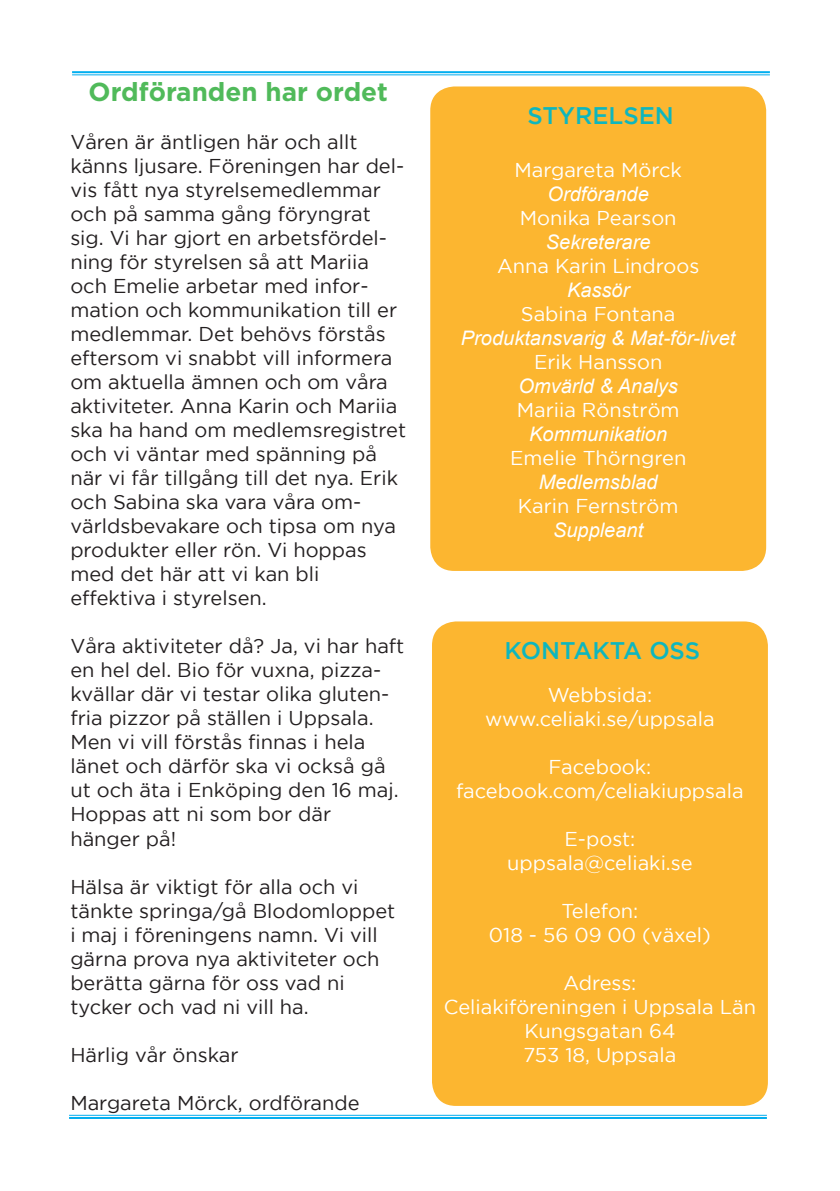
<style>
.page{position:relative;width:840px;height:1191px;background:#fff}
.page>*{position:absolute;margin:0;border:0;box-sizing:border-box;transform-origin:0 0}
.t1{font:700 26px "Gotham";color:#50ba5a}
.t2{font:500 24px "Gotham";color:#0eb6be}
.t3{font:20px/24px "Gotham";color:#231f20}
.t4{font:20px/24px "Gotham";color:#fff;text-align:center}
.t5{font:italic 20px "Arial";color:#fff}
</style>
<div class="page">
<hr style="left:72px;top:71px;width:697px;height:2px;background:#00aeef">
<hr style="left:72px;top:74px;width:697px;height:1px;background:#00aeef">
<hr style="left:69px;top:1115px;width:697px;height:1px;background:#00aeef">
<hr style="left:69px;top:1117px;width:697px;height:2px;background:#00aeef">
<div style="left:430px;top:86px;width:335px;height:485px;background:#fcb630;border-radius:24px"></div>
<div style="left:432px;top:621px;width:335px;height:485px;background:#fcb630;border-radius:24px"></div>
<h1 class="t1" style="left:88px;top:77px;width:301px">Ordföranden har ordet</h1>
<p class="t3" style="left:70px;top:130px;width:337px">Våren är äntligen här och allt känns ljusare. Föreningen har del&shy;vis fått nya styrelsemedlemmar och på samma gång föryngrat sig. Vi har gjort en arbetsfördel&shy;ning för styrelsen så att Mariia och Emelie arbetar med infor&shy;mation och kommunikation till er medlemmar. Det behövs förstås eftersom vi snabbt vill informera om aktuella ämnen och om våra aktiviteter. Anna Karin och Mariia ska ha hand om medlemsregistret och vi väntar med spänning på när vi får tillgång till det nya. Erik och Sabina ska vara våra om&shy;världsbevakare och tipsa om nya produkter eller rön. Vi hoppas med det här att vi kan bli effektiva i styrelsen.</p>
<p class="t3" style="left:70px;top:634px;width:335px">Våra aktiviteter då? Ja, vi har haft en hel del. Bio för vuxna, pizza&shy;kvällar där vi testar olika gluten&shy;fria pizzor på ställen i Uppsala.<br>Men vi vill förstås finnas i hela länet och därför ska vi också gå ut och äta i Enköping den 16 maj.<br>Hoppas att ni som bor där hänger på!</p>
<p class="t3" style="left:70px;top:874px;width:326px">Hälsa är viktigt för alla och vi tänkte springa/gå Blodomloppet i maj i föreningens namn. Vi vill gärna prova nya aktiviteter och berätta gärna för oss vad ni tycker och vad ni vill ha.</p>
<p class="t3" style="left:70px;top:1042px;width:170px">Härlig vår önskar</p>
<p class="t3" style="left:70px;top:1090px;width:291px">Margareta Mörck, ordförande</p>
<p class="t2" style="left:527px;top:101px;width:148px">STYRELSEN</p>
<p class="t4" style="left:514px;top:158px;width:169px">Margareta Mörck</p>
<p class="t5" style="left:547px;top:181px;width:103px">Ordförande</p>
<p class="t4" style="left:519px;top:206px;width:158px">Monika Pearson</p>
<p class="t5" style="left:545px;top:229px;width:106px">Sekreterare</p>
<p class="t4" style="left:496px;top:254px;width:204px">Anna Karin Lindroos</p>
<p class="t5" style="left:566px;top:277px;width:64px">Kassör</p>
<p class="t4" style="left:520px;top:302px;width:156px">Sabina Fontana</p>
<p class="t5" style="left:460px;top:325px;width:276px">Produktansvarig &amp; Mat-för-livet</p>
<p class="t4" style="left:533px;top:350px;width:130px">Erik Hansson</p>
<p class="t5" style="left:518px;top:373px;width:161px">Omvärld &amp; Analys</p>
<p class="t4" style="left:516px;top:398px;width:164px">Mariia Rönström</p>
<p class="t5" style="left:529px;top:421px;width:139px">Kommunikation</p>
<p class="t4" style="left:510px;top:446px;width:178px">Emelie Thörngren</p>
<p class="t5" style="left:538px;top:469px;width:120px">Medlemsblad</p>
<p class="t4" style="left:517px;top:494px;width:162px">Karin Fernström</p>
<p class="t5" style="left:552px;top:517px;width:92px">Suppleant</p>
<p class="t2" style="left:504px;top:636px;width:197px">KONTAKTA OSS</p>
<p class="t4" style="left:485px;top:682px;width:231px">Webbsida: www.celiaki.se/uppsala</p>
<p class="t4" style="left:456px;top:754px;width:289px">Facebook: facebook.com/celiakiuppsala</p>
<p class="t4" style="left:507px;top:826px;width:187px">E-post: uppsala@celiaki.se</p>
<p class="t4" style="left:488px;top:898px;width:223px">Telefon:<br>018 - 56 09 00 (växel)</p>
<p class="t4" style="left:443px;top:970px;width:313px">Adress:<br>Celiakiföreningen i Uppsala Län<br>Kungsgatan 64<br>753 18, Uppsala</p>
</div>
